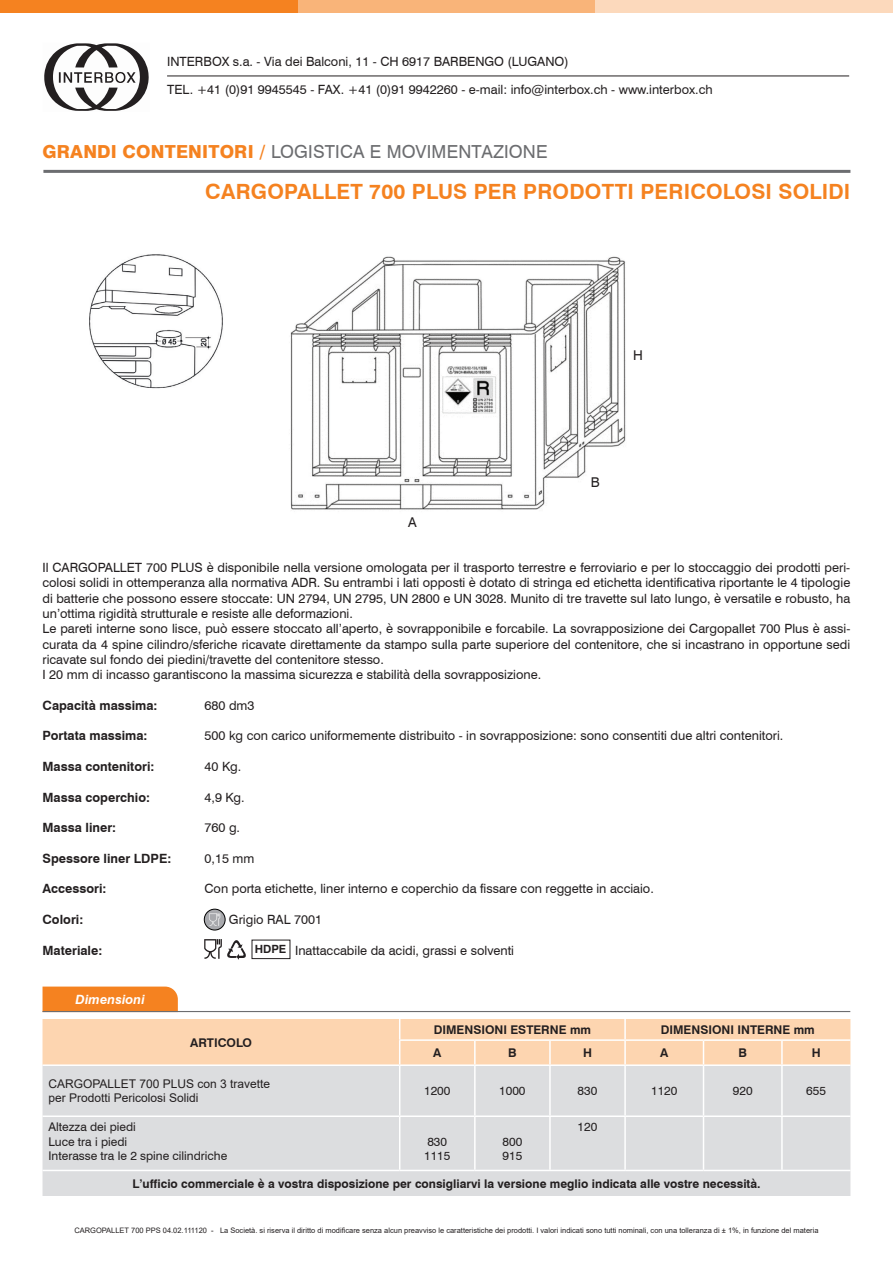
<style>
.page{position:relative;width:893px;height:1263px;background:#fff}
.page>*{position:absolute;margin:0;border:0;box-sizing:border-box;transform-origin:0 0}
.t1{font:700 21px "Swiss 721 BT";letter-spacing:.01em;color:#f58220}
.t2{font:18px "Swiss 721 BT";letter-spacing:.01em;color:#6c6d70}
.t3{font:13.5px "Swiss 721 BT";color:#231f20}
.t4{font:12.75px/15.3px "Swiss 721 BT";color:#231f20}
.t5{font:700 12.75px "Swiss 721 BT";color:#231f20}
.t6{font:italic 700 12.75px "Swiss 721 BT";letter-spacing:.01em;color:#fff}
.t7{font:700 12px "Swiss 721 BT";color:#231f20}
.t8{font:12px/14.4px "Swiss 721 BT";color:#231f20}
.t9{font:12px/14.4px "Arial";color:#231f20}
.t10{font:700 11.25px "Swiss 721 BT";color:#231f20}
.t11{font:7.5px "Arial";color:#231f20}
.s1{font-weight:800;color:#f58220}
</style>
<div class="page">
<div style="left:0;top:0;width:298px;height:13px;background:#f58220"></div>
<div style="left:298px;top:0;width:297px;height:13px;background:#f9b479"></div>
<div style="left:595px;top:0;width:298px;height:13px;background:#fcd9bc"></div>
<img style="left:290px;top:256px;width:336px;height:254px">
<hr style="left:43px;top:170px;width:807px;height:3px;background:#6c6d70">
<svg style="left:204px;top:909px;width:21px;height:21px"></svg>
<div style="left:204px;top:909px;width:21px;height:21px;border:1px solid #000;border-radius:50%"></div>
<svg style="left:209px;top:914px;width:11px;height:12px"></svg>
<div style="left:43px;top:1066px;width:807px;height:130px;background:#dcdddf"></div>
<hr style="left:43px;top:1170px;width:357px;height:1px;background:#fff">
<hr style="left:43px;top:1115px;width:357px;height:2px;background:#fff">
<hr style="left:400px;top:1115px;width:75px;height:2px;background:#fff">
<hr style="left:475px;top:1115px;width:75px;height:2px;background:#fff">
<hr style="left:550px;top:1115px;width:75px;height:2px;background:#fff">
<hr style="left:625px;top:1115px;width:78px;height:2px;background:#fff">
<hr style="left:703px;top:1115px;width:79px;height:2px;background:#fff">
<hr style="left:782px;top:1115px;width:68px;height:2px;background:#fff">
<hr style="left:399px;top:1066px;width:1px;height:49px;background:#fff">
<hr style="left:399px;top:1117px;width:1px;height:53px;background:#fff">
<hr style="left:400px;top:1170px;width:75px;height:1px;background:#fff">
<hr style="left:474px;top:1066px;width:2px;height:49px;background:#fff">
<hr style="left:474px;top:1117px;width:2px;height:53px;background:#fff">
<hr style="left:475px;top:1170px;width:75px;height:1px;background:#fff">
<hr style="left:549px;top:1066px;width:2px;height:49px;background:#fff">
<hr style="left:549px;top:1117px;width:2px;height:53px;background:#fff">
<hr style="left:550px;top:1170px;width:75px;height:1px;background:#fff">
<hr style="left:624px;top:1066px;width:2px;height:49px;background:#fff">
<hr style="left:624px;top:1117px;width:2px;height:53px;background:#fff">
<hr style="left:625px;top:1170px;width:78px;height:1px;background:#fff">
<hr style="left:703px;top:1066px;width:1px;height:49px;background:#fff">
<hr style="left:703px;top:1117px;width:1px;height:53px;background:#fff">
<hr style="left:703px;top:1170px;width:79px;height:1px;background:#fff">
<hr style="left:781px;top:1066px;width:2px;height:49px;background:#fff">
<hr style="left:781px;top:1117px;width:2px;height:53px;background:#fff">
<hr style="left:782px;top:1170px;width:68px;height:1px;background:#fff">
<div style="left:43px;top:1019px;width:807px;height:46px;background:#fdd5b0"></div>
<hr style="left:625px;top:1064px;width:78px;height:2px;background:#fff">
<div style="left:43px;top:986px;width:135px;height:25px;background:#f58220"></div>
<hr style="left:43px;top:1011px;width:807px;height:1px;background:#6c6d70">
<img style="left:204px;top:940px;width:18px;height:19px">
<img style="left:227px;top:941px;width:19px;height:19px">
<div style="left:252px;top:940px;width:38px;height:19px;border:1px solid #231f20"></div>
<img style="left:89px;top:254px;width:134px;height:135px">
<svg style="left:44px;top:43px;width:105px;height:68px"></svg>
<hr style="left:167px;top:76px;width:682px;height:1px;background:#231f20">
<p class="t4" style="left:167px;top:54px;width:403px">INTERBOX s.a. - Via dei Balconi, 11 - CH 6917 BARBENGO (LUGANO)</p>
<p class="t4" style="left:167px;top:82px;width:547px">TEL. +41 (0)91 9945545 - FAX. +41 (0)91 9942260 - e-mail: info@interbox.ch - www.interbox.ch</p>
<h2 class="t2" style="left:43px;top:141px;width:507px"><span class="s1">GRANDI CONTENITORI /</span> LOGISTICA E MOVIMENTAZIONE</h2>
<h1 class="t1" style="left:205px;top:179px;width:647px">CARGOPALLET 700 PLUS PER PRODOTTI PERICOLOSI SOLIDI</h1>
<p class="t3" style="left:408px;top:514px;width:10px">A</p>
<p class="t3" style="left:633px;top:347px;width:11px">H</p>
<p class="t3" style="left:591px;top:474px;width:10px">B</p>
<p class="t4" style="left:43px;top:560px;width:809px">Il CARGOPALLET 700 PLUS è disponibile nella versione omologata per il trasporto terrestre e ferroviario e per lo stoccaggio dei prodotti peri&shy;colosi solidi in ottemperanza alla normativa ADR. Su entrambi i lati opposti è dotato di stringa ed etichetta identificativa riportante le 4 tipologie di batterie che possono essere stoccate: UN 2794, UN 2795, UN 2800 e UN 3028. Munito di tre travette sul lato lungo, è versatile e robusto, ha un’ottima rigidità strutturale e resiste alle deformazioni.<br>Le pareti interne sono lisce, può essere stoccato all’aperto, è sovrapponibile e forcabile. La sovrapposizione dei Cargopallet 700 Plus è assi&shy;curata da 4 spine cilindro/sferiche ricavate direttamente da stampo sulla parte superiore del contenitore, che si incastrano in opportune sedi ricavate sul fondo dei piedini/travette del contenitore stesso.<br>I 20 mm di incasso garantiscono la massima sicurezza e stabilità della sovrapposizione.</p>
<p class="t5" style="left:43px;top:697px;width:116px">Capacità massima:</p>
<p class="t4" style="left:205px;top:697px;width:52px">680 dm3</p>
<p class="t5" style="left:43px;top:728px;width:106px">Portata massima:</p>
<p class="t4" style="left:205px;top:728px;width:580px">500 kg con carico uniformemente distribuito - in sovrapposizione: sono consentiti due altri contenitori.</p>
<p class="t5" style="left:43px;top:759px;width:113px">Massa contenitori:</p>
<p class="t4" style="left:205px;top:759px;width:38px">40 Kg.</p>
<p class="t5" style="left:43px;top:789px;width:109px">Massa coperchio:</p>
<p class="t4" style="left:205px;top:789px;width:42px">4,9 Kg.</p>
<p class="t5" style="left:43px;top:820px;width:75px">Massa liner:</p>
<p class="t4" style="left:205px;top:820px;width:37px">760 g.</p>
<p class="t5" style="left:43px;top:850px;width:130px">Spessore liner LDPE:</p>
<p class="t4" style="left:205px;top:850px;width:51px">0,15 mm</p>
<p class="t5" style="left:43px;top:881px;width:66px">Accessori:</p>
<p class="t4" style="left:205px;top:881px;width:451px">Con porta etichette, liner interno e coperchio da fissare con reggette in acciaio.</p>
<p class="t5" style="left:43px;top:912px;width:42px">Colori:</p>
<p class="t4" style="left:229px;top:912px;width:95px">Grigio RAL 7001</p>
<p class="t5" style="left:43px;top:942px;width:61px">Materiale:</p>
<p class="t4" style="left:295px;top:942px;width:221px">Inattaccabile da acidi, grassi e solventi</p>
<p class="t10" style="left:255px;top:943px;width:33px">HDPE</p>
<p class="t6" style="left:76px;top:992px;width:71px">Dimensioni</p>
<p class="t7" style="left:190px;top:1035px;width:64px">ARTICOLO</p>
<p class="t7" style="left:434px;top:1022px;width:159px">DIMENSIONI ESTERNE mm</p>
<p class="t7" style="left:661px;top:1022px;width:156px">DIMENSIONI INTERNE mm</p>
<p class="t7" style="left:433px;top:1046px;width:10px">A</p>
<p class="t7" style="left:508px;top:1046px;width:10px">B</p>
<p class="t7" style="left:583px;top:1046px;width:10px">H</p>
<p class="t7" style="left:660px;top:1046px;width:10px">A</p>
<p class="t7" style="left:738px;top:1046px;width:10px">B</p>
<p class="t7" style="left:812px;top:1046px;width:10px">H</p>
<p class="t9" style="left:49px;top:1076px;width:223px">CARGOPALLET 700 PLUS con 3 travette per Prodotti Pericolosi Solidi</p>
<p class="t8" style="left:424px;top:1084px;width:28px">1200</p>
<p class="t8" style="left:499px;top:1084px;width:28px">1000</p>
<p class="t8" style="left:578px;top:1084px;width:21px">830</p>
<p class="t8" style="left:651px;top:1084px;width:28px">1120</p>
<p class="t8" style="left:733px;top:1084px;width:21px">920</p>
<p class="t8" style="left:806px;top:1084px;width:21px">655</p>
<p class="t8" style="left:49px;top:1120px;width:180px">Altezza dei piedi<br>Luce tra i piedi<br>Interasse tra le 2 spine cilindriche</p>
<p class="t8" style="left:578px;top:1120px;width:21px">120</p>
<p class="t8" style="left:424px;top:1134px;width:28px">830<br>1115</p>
<p class="t8" style="left:502px;top:1134px;width:21px">800<br>915</p>
<p class="t7" style="left:132px;top:1176px;width:630px">L’ufficio commerciale è a vostra disposizione per consigliarvi la versione meglio indicata alle vostre necessità.</p>
<p class="t11" style="left:74px;top:1225px;width:746px">CARGOPALLET 700 PPS 04.02.111120 - La Società. si riserva il diritto di modificare senza alcun preavviso le caratteristiche dei prodotti. I valori indicati sono tutti nominali, con una tolleranza di ± 1%, in funzione del materia</p>
</div>
